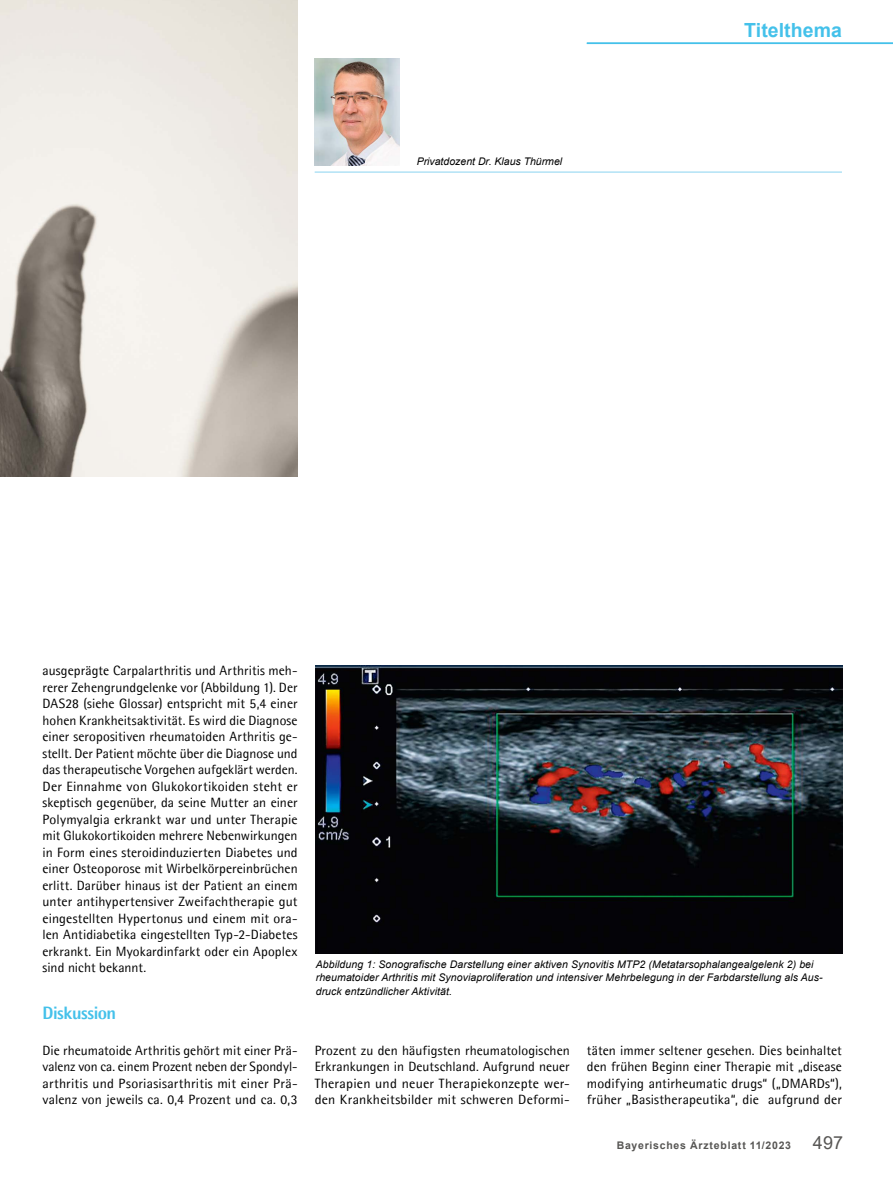
<style>
.page{position:relative;width:893px;height:1191px;background:#fff}
.page>*{position:absolute;margin:0;border:0;box-sizing:border-box;transform-origin:0 0}
.t1{font:700 19.5px "Arial";letter-spacing:.005em;color:#44c1ea}
.t2{font:800 18px "Agfa Rotis Semisans";letter-spacing:-.03em;color:#44c1ea}
.t3{font:13.5px/16.5px "Agfa Rotis Semisans";letter-spacing:.01em;color:#000;text-align:justify}
.t4{font:italic 10.5px/13.5px "Arial";letter-spacing:.01em;color:#000}
.t5{font:700 10.5px "Arial";letter-spacing:.07em;color:#575654}
.s1{font-weight:400;font-size:18px}
</style>
<div class="page">
<hr style="left:587px;top:43px;width:306px;height:1px;background:#44c1ea">
<hr style="left:315px;top:172px;width:527px;height:1px;background:#8ad3f0">
<img style="left:315px;top:59px;width:85px;height:106px">
<img style="left:0;top:0;width:298px;height:476px">
<img style="left:316px;top:666px;width:526px;height:287px">
<p class="t4" style="left:417px;top:155px;width:147px">Privatdozent Dr. Klaus Thürmel</p>
<h1 class="t1" style="left:744px;top:16px;width:99px">Titelthema</h1>
<p class="t3" style="left:43px;top:662px;width:257px">ausgeprägte Carpalarthritis und Arthritis meh&shy;rerer Zehengrundgelenke vor (Abbildung 1). Der DAS28 (siehe Glossar) entspricht mit 5,4 einer hohen Krankheitsaktivität. Es wird die Diagnose einer seropositiven rheumatoiden Arthritis ge&shy;stellt. Der Patient möchte über die Diagnose und das therapeutische Vorgehen aufgeklärt werden.<br>Der Einnahme von Glukokortikoiden steht er skeptisch gegenüber, da seine Mutter an einer Polymyalgia erkrankt war und unter Therapie mit Glukokortikoiden mehrere Nebenwirkungen in Form eines steroidinduzierten Diabetes und einer Osteoporose mit Wirbelkörpereinbrüchen erlitt. Darüber hinaus ist der Patient an einem unter antihypertensiver Zweifachtherapie gut eingestellten Hypertonus und einem mit ora&shy;len Antidiabetika eingestellten Typ-2-Diabetes erkrankt. Ein Myokardinfarkt oder ein Apoplex sind nicht bekannt.</p>
<h2 class="t2" style="left:43px;top:1001px;width:75px">Diskussion</h2>
<p class="t3" style="left:43px;top:1041px;width:257px">Die rheumatoide Arthritis gehört mit einer Prä&shy;valenz von ca. einem Prozent neben der Spondyl&shy;arthritis und Psoriasisarthritis mit einer Prä&shy;valenz von jeweils ca. 0,4 Prozent und ca. 0,3</p>
<p class="t3" style="left:315px;top:1041px;width:257px">Prozent zu den häufigsten rheumatologischen Erkrankungen in Deutschland. Aufgrund neuer Therapien und neuer Therapiekonzepte wer&shy;den Krankheitsbilder mit schweren Deformi-</p>
<p class="t3" style="left:587px;top:1041px;width:257px">täten immer seltener gesehen. Dies beinhaltet den frühen Beginn einer Therapie mit „disease modifying antirheumatic drugs“ („DMARDs“), früher „Basistherapeutika“, die aufgrund der</p>
<p class="t4" style="left:316px;top:957px;width:508px">Abbildung 1: Sonografische Darstellung einer aktiven Synovitis MTP2 (Metatarsophalangealgelenk 2) bei rheumatoider Arthritis mit Synoviaproliferation und intensiver Mehrbelegung in der Farbdarstellung als Aus&shy;druck entzündlicher Aktivität.</p>
<p class="t5" style="left:617px;top:1137px;width:228px">Bayerisches Ärzteblatt 11/2023 <span class="s1">497</span></p>
</div>
